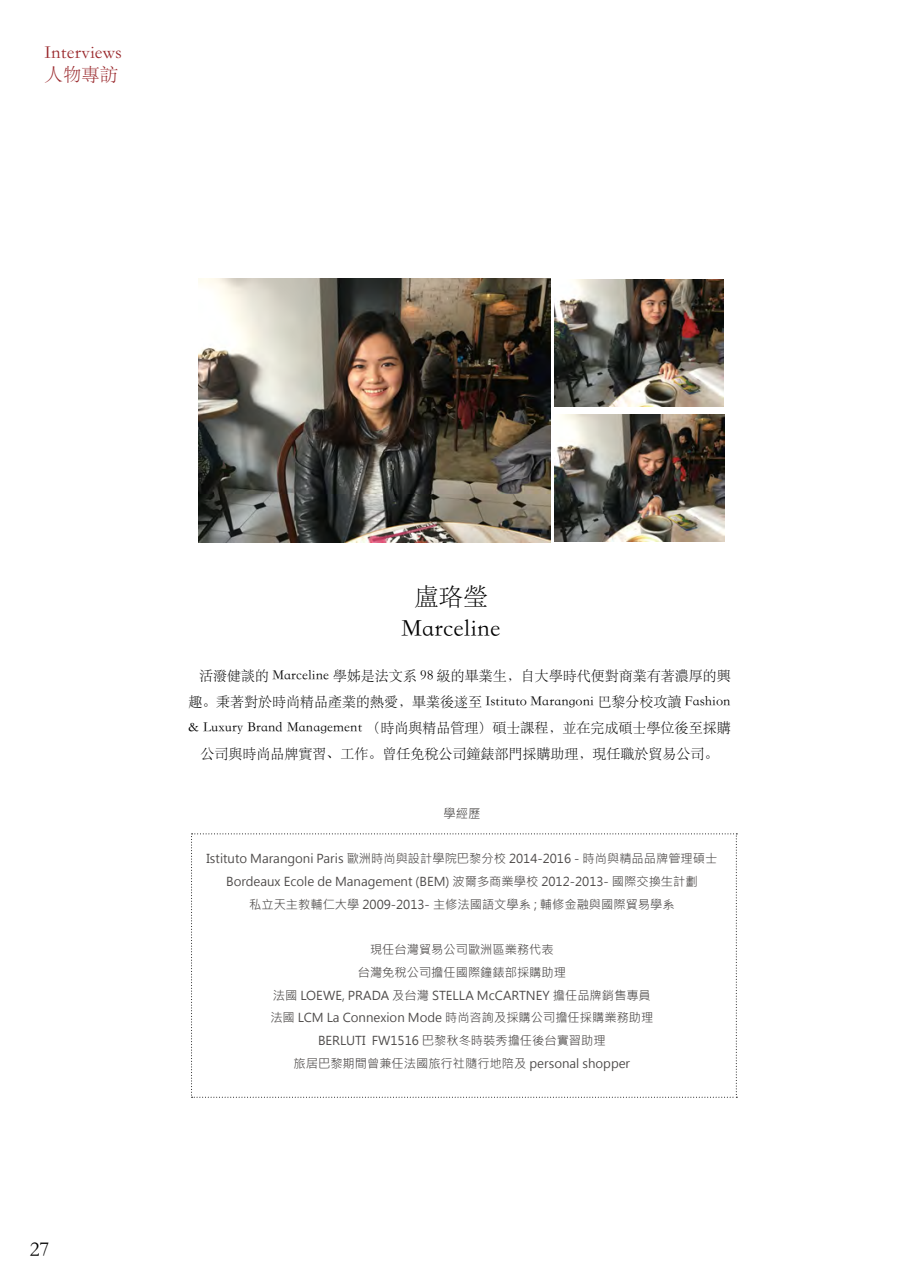
<style>
.page{position:relative;width:903px;height:1275px;background:#fff}
.page>*{position:absolute;margin:0;border:0;box-sizing:border-box;transform-origin:0 0}
.t1{font:24.5px/33.2px "ST Song";color:#000;text-align:center}
.t2{font:21px "ST Song";color:#000}
.t3{font:18.38px/21px "ST Song";color:#982529}
.t4{font:14px "ST Song";color:#000}
.t5{font:12.25px/22.8px "Microsoft Jheng Hei";color:#4c4948;text-align:center}
</style>
<div class="page">
<img style="left:554px;top:280px;width:169px;height:126px">
<img style="left:199px;top:279px;width:351px;height:263px">
<img style="left:555px;top:414px;width:169px;height:127px">
<svg style="left:191px;top:833px;width:546px;height:265px"></svg>
<h3 class="t3" style="left:45px;top:42px;width:79px">Interviews人物專訪</h3>
<h2 class="t2" style="left:30px;top:1237px;width:21px">27</h2>
<h1 class="t1" style="left:402px;top:578px;width:101px">盧珞瑩<br>Marceline</h1>
<p class="t4" style="left:199px;top:666px;width:533px">活潑健談的 Marceline 學姊是法文系 98 級的畢業生，自大學時代便對商業有著濃厚的興</p>
<p class="t4" style="left:189px;top:693px;width:544px">趣。秉著對於時尚精品產業的熱愛，畢業後遂至 Istituto Marangoni 巴黎分校攻讀 Fashion</p>
<p class="t4" style="left:189px;top:719px;width:544px">&amp; Luxury Brand Management （時尚與精品管理）碩士課程，並在完成碩士學位後至採購</p>
<p class="t4" style="left:201px;top:745px;width:519px">公司與時尚品牌實習、工作。曾任免稅公司鐘錶部門採購助理，現任職於貿易公司。</p>
<p class="t5" style="left:443px;top:802px;width:38px">學經歷</p>
<p class="t5" style="left:206px;top:847px;width:512px">Istituto Marangoni Paris 歐洲時尚與設計學院巴黎分校 2014-2016 - 時尚與精品品牌管理碩士<br>Bordeaux Ecole de Management (BEM) 波爾多商業學校 2012-2013- 國際交換生計劃<br>私立天主教輔仁大學 2009-2013- 主修法國語文學系 ; 輔修金融與國際貿易學系</p>
<p class="t5" style="left:270px;top:938px;width:384px">現任台灣貿易公司歐洲區業務代表<br>台灣免稅公司擔任國際鐘錶部採購助理<br>法國 LOEWE, PRADA 及台灣 STELLA McCARTNEY 擔任品牌銷售專員法國 LCM La Connexion Mode 時尚咨詢及採購公司擔任採購業務助理BERLUTI FW1516 巴黎秋冬時裝秀擔任後台實習助理<br>旅居巴黎期間曾兼任法國旅行社隨行地陪及 personal shopper</p>
</div>
